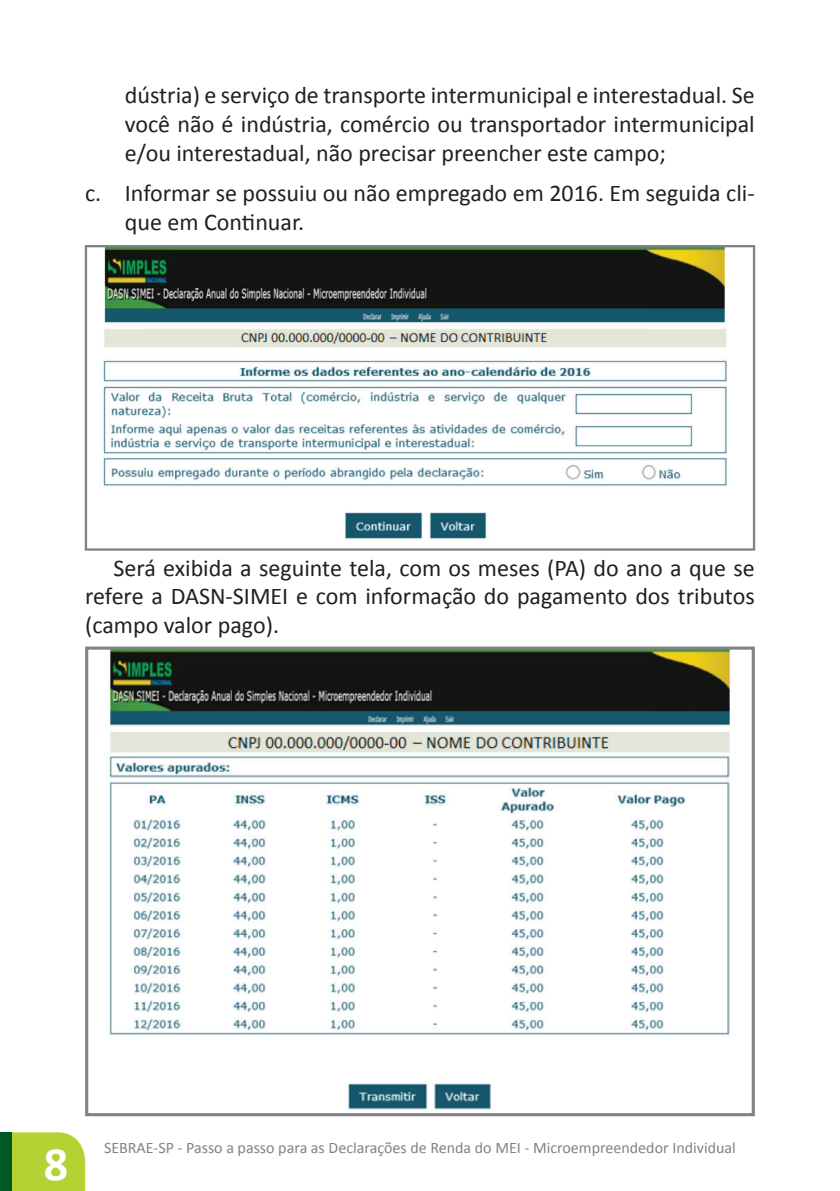
<style>
.page{position:relative;width:840px;height:1191px;background:#fff}
.page>*{position:absolute;margin:0;border:0;box-sizing:border-box;transform-origin:0 0}
.t1{font:700 48px "Calibri";color:#fff}
.t2{font:24px/28.8px "Calibri";color:#231f20;text-align:justify}
.t3{font:16px "Calibri";color:#808285}
</style>
<div class="page">
<div style="left:11px;top:1132px;width:74px;height:59px;background:#b3d234"></div>
<div style="left:0;top:1132px;width:11px;height:59px;background:#005824"></div>
<img style="left:103px;top:248px;width:624px;height:291px">
<div style="left:85px;top:245px;width:669px;height:306px;border:2px solid #808285"></div>
<img style="left:109px;top:650px;width:621px;height:460px">
<div style="left:85px;top:646px;width:669px;height:470px;border:3px solid #808285"></div>
<p class="t2" style="left:125px;top:81px;width:631px">dústria) e serviço de transporte intermunicipal e interestadual. Se você não é indústria, comércio ou transportador intermunicipal e/ou interestadual, não precisar preencher este campo;</p>
<p class="t2" style="left:125px;top:178px;width:631px;text-indent:-40px">c. Informar se possuiu ou não empregado em 2016. Em seguida cli&shy;que em Continuar.</p>
<p class="t2" style="left:85px;top:553px;width:670px;text-indent:28px">Será exibida a seguinte tela, com os meses (PA) do ano a que se refere a DASN-SIMEI e com informação do pagamento dos tributos (campo valor pago).</p>
<h1 class="t1" style="left:44px;top:1133px;width:26px">8</h1>
<p class="t3" style="left:104px;top:1137px;width:633px">SEBRAE-SP - Passo a passo para as Declarações de Renda do MEI - Microempreendedor Individual</p>
</div>
